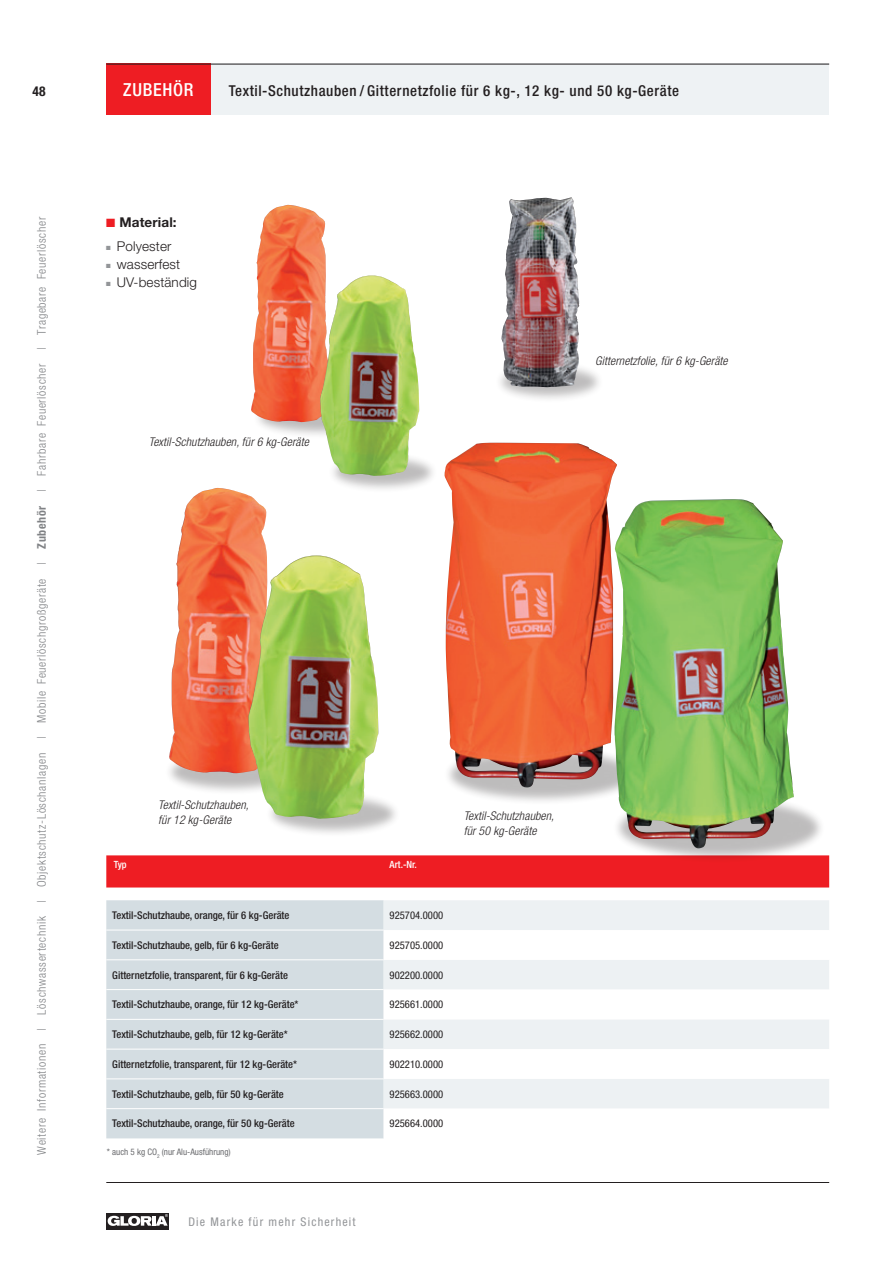
<style>
.page{position:relative;width:893px;height:1263px;background:#fff}
.page>*{position:absolute;margin:0;border:0;box-sizing:border-box;transform-origin:0 0}
.t1{font:18px "Helvetica Neue Cnd AFF 67 Med Cond";letter-spacing:.04em;color:#fff}
.t2{font:15px "Helvetica Neue Cnd AFF 67 Med Cond";letter-spacing:.04em;color:#231f20}
.t3{font:300 13.5px "Helvetica Neue AFF 45";letter-spacing:.01em;color:#231f20}
.t4{font:700 13.5px "Helvetica Neue AFF 75";letter-spacing:.01em;color:#231f20}
.t5{font:13.5px "Helvetica Neue Cnd AFF 77 Bd Cn";color:#231f20}
.t6{font:12px "Helvetica Neue Cnd AFF 47 Lt Cn";letter-spacing:.06em;color:#808285}
.t7{font:12px/15px "Helvetica Neue Cnd AFF 47 Lt Cn Obl";letter-spacing:.01em;color:#231f20}
.t8{font:12px "Helvetica Neue Cnd AFF 57 Rmn Cond";letter-spacing:.1em;color:#939598}
.t9{font:10.65px "Helvetica Neue Cnd AFF 67 Med Cond";color:#231f20}
.t10{font:10.65px "Helvetica Neue Cnd AFF 57 Rmn Cond";color:#231f20}
.t11{font:9.9px "Helvetica Neue Cnd AFF 67 Med Cond";color:#fff}
.t12{font:9px "Helvetica Neue Cnd AFF 57 Rmn Cond";color:#6c6d70}
.s1{font-family:"Helvetica Neue Cnd AFF 77 Bd Cn"}
.s2{color:#ee1d23}
.s3{color:#939598}
</style>
<div class="page">
<div style="left:106px;top:64px;width:723px;height:51px;background:#eef2f4"></div>
<div style="left:106px;top:1213px;width:63px;height:17px;background:#231f20"></div>
<svg style="left:108px;top:1214px;width:60px;height:12px"></svg>
<hr style="left:106px;top:1182px;width:723px;height:1px;background:#231f20">
<div style="left:106px;top:855px;width:723px;height:32px;background:#ee1d23"></div>
<div style="left:106px;top:900px;width:278px;height:238px;background:#d4dde2"></div>
<div style="left:384px;top:900px;width:445px;height:30px;background:#edf1f3"></div>
<svg style="left:384px;top:960px;width:445px;height:148px;fill:#edf1f3"></svg>
<hr style="left:106px;top:930px;width:278px;height:1px;background:#fff">
<hr style="left:106px;top:959px;width:278px;height:1px;background:#fff">
<hr style="left:106px;top:989px;width:278px;height:1px;background:#fff">
<hr style="left:106px;top:1019px;width:278px;height:1px;background:#fff">
<hr style="left:106px;top:1049px;width:278px;height:1px;background:#fff">
<hr style="left:106px;top:1078px;width:278px;height:1px;background:#fff">
<hr style="left:106px;top:1108px;width:278px;height:1px;background:#fff">
<div style="left:253px;top:396px;width:138px;height:42px;background:#231f20;opacity:.3"></div>
<div style="left:328px;top:451px;width:110px;height:42px;background:#231f20;opacity:.3"></div>
<img style="left:251px;top:205px;width:75px;height:217px">
<img style="left:320px;top:275px;width:99px;height:201px">
<div style="left:494px;top:360px;width:110px;height:43px;background:#231f20;opacity:.3"></div>
<svg style="left:492px;top:358px;width:94px;height:26px"></svg>
<img style="left:501px;top:198px;width:78px;height:189px">
<div style="left:164px;top:748px;width:136px;height:47px;background:#231f20;opacity:.3"></div>
<svg style="left:162px;top:746px;width:119px;height:30px"></svg>
<div style="left:265px;top:790px;width:136px;height:47px;background:#231f20;opacity:.3"></div>
<img style="left:169px;top:488px;width:98px;height:286px">
<img style="left:248px;top:555px;width:130px;height:264px">
<div style="left:613px;top:792px;width:212px;height:71px;background:#231f20;opacity:.3"></div>
<svg style="left:610px;top:790px;width:197px;height:54px"></svg>
<div style="left:443px;top:743px;width:197px;height:62px;background:#231f20;opacity:.3"></div>
<img style="left:444px;top:443px;width:173px;height:345px">
<img style="left:614px;top:499px;width:180px;height:351px">
<div style="left:106px;top:64px;width:105px;height:51px;background:#ee1d23"></div>
<hr style="left:106px;top:64px;width:723px;height:1px;background:#231f20">
<p class="t5" style="left:33px;top:83px;width:15px">48</p>
<p class="t6" style="left:35px;top:1154px;width:939px;rotate:-90deg">Weitere Informationen | Löschwassertechnik | Objektschutz-Löschanlagen | Mobile Feuerlöschgroßgeräte | <span class="s1">Zubehör</span> | Fahrbare Feuerlöscher | Tragebare Feuerlöscher</p>
<h1 class="t1" style="left:123px;top:79px;width:72px">ZUBEHÖR</h1>
<h2 class="t2" style="left:229px;top:81px;width:452px">Textil-Schutzhauben / Gitternetzfolie für 6 kg-, 12 kg- und 50 kg-Geräte</h2>
<p class="t4" style="left:106px;top:214px;width:72px"><span class="s2">■</span> Material:</p>
<p class="t3" style="left:106px;top:238px;width:67px"><span class="s3">■</span> Polyester</p>
<p class="t3" style="left:106px;top:256px;width:75px"><span class="s3">■</span> wasserfest</p>
<p class="t3" style="left:106px;top:274px;width:92px"><span class="s3">■</span> UV-beständig</p>
<p class="t7" style="left:149px;top:434px;width:162px">Textil-Schutzhauben, für 6 kg-Geräte</p>
<p class="t7" style="left:595px;top:353px;width:134px">Gitternetzfolie, für 6 kg-Geräte</p>
<p class="t7" style="left:158px;top:797px;width:92px">Textil-Schutzhauben, für 12 kg-Geräte</p>
<p class="t7" style="left:464px;top:808px;width:92px">Textil-Schutzhauben, für 50 kg-Geräte</p>
<p class="t11" style="left:114px;top:859px;width:14px">Typ</p>
<p class="t11" style="left:390px;top:859px;width:29px">Art.-Nr.</p>
<p class="t9" style="left:112px;top:909px;width:179px">Textil-Schutzhaube, orange, für 6 kg-Geräte</p>
<p class="t10" style="left:390px;top:909px;width:55px">925704.0000</p>
<p class="t9" style="left:112px;top:938px;width:168px">Textil-Schutzhaube, gelb, für 6 kg-Geräte</p>
<p class="t10" style="left:390px;top:939px;width:55px">925705.0000</p>
<p class="t9" style="left:112px;top:968px;width:177px">Gitternetzfolie, transparent, für 6 kg-Geräte</p>
<p class="t10" style="left:390px;top:968px;width:55px">902200.0000</p>
<p class="t9" style="left:112px;top:998px;width:188px">Textil-Schutzhaube, orange, für 12 kg-Geräte*</p>
<p class="t10" style="left:390px;top:998px;width:55px">925661.0000</p>
<p class="t9" style="left:112px;top:1028px;width:177px">Textil-Schutzhaube, gelb, für 12 kg-Geräte*</p>
<p class="t10" style="left:390px;top:1028px;width:55px">925662.0000</p>
<p class="t9" style="left:112px;top:1058px;width:186px">Gitternetzfolie, transparent, für 12 kg-Geräte*</p>
<p class="t10" style="left:390px;top:1058px;width:55px">902210.0000</p>
<p class="t9" style="left:112px;top:1087px;width:173px">Textil-Schutzhaube, gelb, für 50 kg-Geräte</p>
<p class="t10" style="left:390px;top:1088px;width:55px">925663.0000</p>
<p class="t9" style="left:112px;top:1117px;width:184px">Textil-Schutzhaube, orange, für 50 kg-Geräte</p>
<p class="t10" style="left:390px;top:1117px;width:55px">925664.0000</p>
<p class="t12" style="left:107px;top:1146px;width:125px">* auch 5 kg CO<sub>2</sub> (nur Alu-Ausführung)</p>
<p class="t8" style="left:188px;top:1214px;width:169px">Die Marke für mehr Sicherheit</p>
</div>
